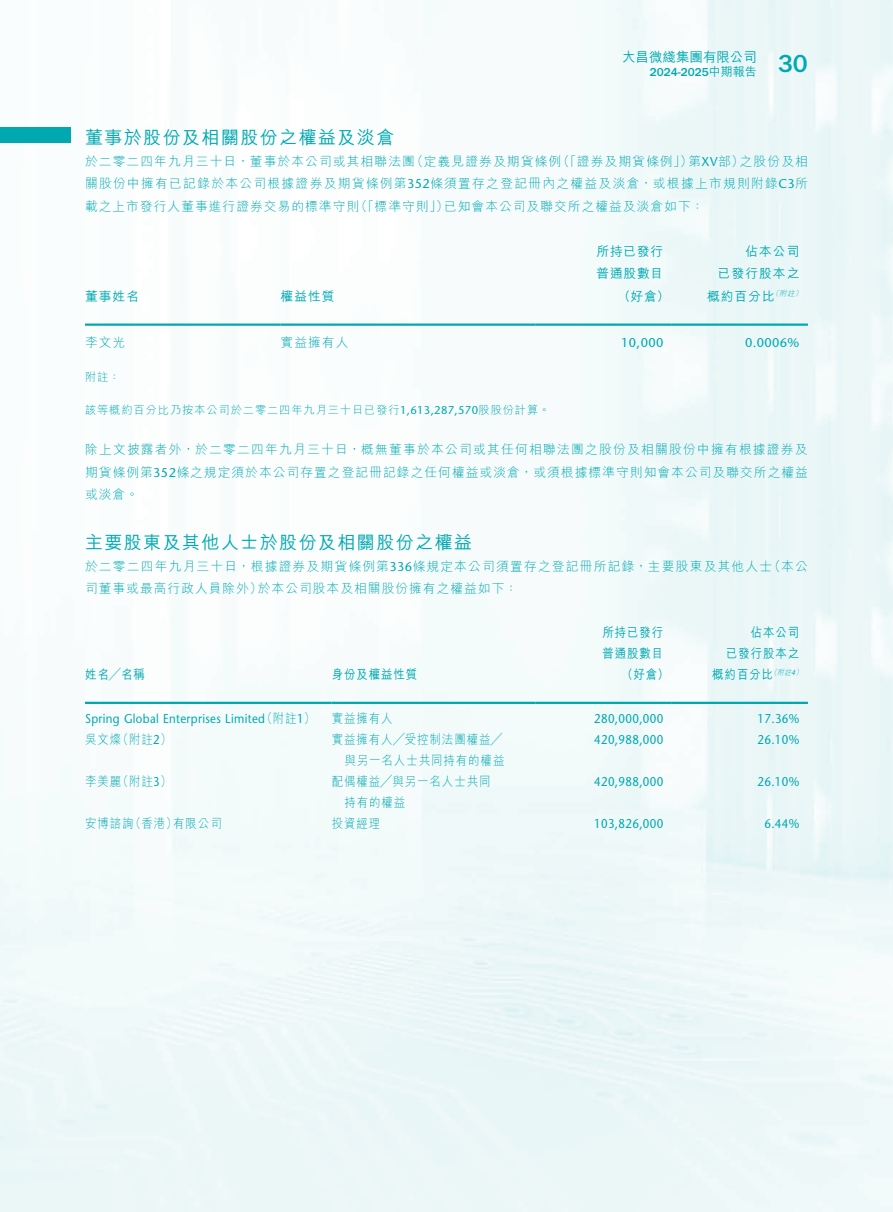
<style>
.page{position:relative;width:893px;height:1212px;background:#fff}
.page>*{position:absolute;margin:0;border:0;box-sizing:border-box;transform-origin:0 0}
.t1{font:500 18px "M Hei HK";letter-spacing:.08em;color:#00a9b1}
.t2{font:500 13.5px "M Hei HK";color:#00a9b1}
.t3{font:300 12.75px/22.5px "M Hei HK";letter-spacing:.08em;color:#00a9b1;text-align:justify}
.t4{font:500 12.75px "Stone Sans Std";letter-spacing:.03em;color:#00a9b1;scale:.9 1}
.t5{font:300 12.75px "M Hei HK";letter-spacing:.08em;color:#00a9b1;scale:.9 1}
.t6{font:300 12.75px "M Hei HK";letter-spacing:.1em;color:#00a9b1}
.t7{font:500 12.75px/21px "M Hei HK";letter-spacing:.08em;color:#00a9b1;text-align:right;scale:.9 1}
.t8{font:500 12.75px/22.5px "M Hei HK";letter-spacing:.08em;color:#00a9b1;text-align:right}
.t9{font:500 12.75px "Stone Sans Std";letter-spacing:.03em;color:#00a9b1}
.t10{font:500 12px "ITC Franklin Gothic Std";color:#00a9b1}
.t11{font:300 11.25px "M Hei HK";letter-spacing:.08em;color:#00a9b1}
.t12{font:italic 300 7.5px "M Hei HK";color:#00a9b1;scale:.9 1}
.t13{font:italic 300 7.5px "M Hei HK";color:#00a9b1}
.s1{font-family:"ITC Franklin Gothic Std";font-size:25.5px}
.s2{font-family:"M Hei HK"}
.s3{font-family:"Stone Sans Std";font-weight:500}
</style>
<div class="page">
<img style="left:0;top:0;width:893px;height:1212px">
<div style="left:0;top:128px;width:70px;height:15px;background:#00a9b1"></div>
<hr style="left:85px;top:323px;width:196px;height:3px;background:#00a9b1">
<hr style="left:281px;top:323px;width:255px;height:3px;background:#00a9b1">
<hr style="left:536px;top:323px;width:136px;height:3px;background:#00a9b1">
<hr style="left:672px;top:323px;width:136px;height:3px;background:#00a9b1">
<hr style="left:85px;top:702px;width:247px;height:2px;background:#00a9b1">
<hr style="left:332px;top:702px;width:204px;height:2px;background:#00a9b1">
<hr style="left:536px;top:702px;width:136px;height:2px;background:#00a9b1">
<hr style="left:672px;top:702px;width:136px;height:2px;background:#00a9b1">
<h1 class="t1" style="left:85px;top:124px;width:311px">董事於股份及相關股份之權益及淡倉</h1>
<p class="t2" style="left:622px;top:47px;width:187px">大昌微綫集團有限公司 <span class="s1">30</span></p>
<p class="t10" style="left:650px;top:65px;width:109px">2024-2025<span class="s2">中期報告</span></p>
<p class="t3" style="left:411px;top:149px;width:152px">（定義見證券及期貨條例</p>
<p class="t3" style="left:557px;top:149px;width:137px">（「證券及期貨條例」）</p>
<p class="t3" style="left:688px;top:149px;width:57px">第<span class="s3">XV</span>部）</p>
<p class="t3" style="left:85px;top:149px;width:331px">於二零二四年九月三十日，董事於本公司或其相聯法團</p>
<p class="t6" style="left:85px;top:175px;width:724px">關股份中擁有已記錄於本公司根據證券及期貨條例第<span class="s3">352</span>條須置存之登記冊內之權益及淡倉，或根據上市規則附錄<span class="s3">C3</span>所</p>
<p class="t3" style="left:444px;top:194px;width:261px">已知會本公司及聯交所之權益及淡倉如下：</p>
<p class="t3" style="left:740px;top:149px;width:70px">之股份及相</p>
<p class="t3" style="left:355px;top:194px;width:95px">（「標準守則」）</p>
<p class="t3" style="left:85px;top:194px;width:276px">載之上市發行人董事進行證券交易的標準守則</p>
<p class="t8" style="left:597px;top:239px;width:68px">所持已發行</p>
<p class="t8" style="left:597px;top:261px;width:68px">普通股數目</p>
<p class="t8" style="left:618px;top:284px;width:53px">（好倉(</p>
<p class="t8" style="left:718px;top:239px;width:83px">佔本公司<br>已發行股本之</p>
<p class="t13" style="left:795px;top:288px;width:12px">(</p>
<p class="t8" style="left:281px;top:284px;width:56px">權益性質</p>
<p class="t8" style="left:85px;top:284px;width:56px">董事姓名</p>
<p class="t8" style="left:707px;top:284px;width:69px">概約百分比</p>
<p class="t9" style="left:745px;top:335px;width:56px">0.0006%</p>
<p class="t13" style="left:772px;top:288px;width:12px">（</p>
<p class="t13" style="left:779px;top:288px;width:20px">附註</p>
<p class="t3" style="left:281px;top:330px;width:69px">實益擁有人</p>
<p class="t3" style="left:85px;top:330px;width:42px">李文光</p>
<p class="t11" style="left:85px;top:369px;width:36px">附註：</p>
<p class="t11" style="left:85px;top:402px;width:466px">該等概約百分比乃按本公司於二零二四年九月三十日已發行<span class="s3">1,613,287,570</span>股股份計算。</p>
<p class="t3" style="left:85px;top:438px;width:724px">除上文披露者外，於二零二四年九月三十日，概無董事於本公司或其任何相聯法團之股份及相關股份中擁有根據證券及期貨條例第<span class="s3">352</span>條之規定須於本公司存置之登記冊記錄之任何權益或淡倉，或須根據標準守則知會本公司及聯交所之權益或淡倉。</p>
<h1 class="t1" style="left:85px;top:529px;width:389px">主要股東及其他人士於股份及相關股份之權益</h1>
<p class="t3" style="left:768px;top:554px;width:41px">（本公</p>
<p class="t9" style="left:621px;top:335px;width:44px">10,000</p>
<p class="t3" style="left:258px;top:554px;width:516px;text-indent:-173px">於二零二四年九月三十日，根據證券及期貨條例第<span class="s3">336</span>條規定本公司須置存之登記冊所記錄，主要股東及其他人士於本公司股本及相關股份擁有之權益如下：</p>
<p class="t3" style="left:85px;top:577px;width:179px">司董事或最高行政人員除外）</p>
<p class="t7" style="left:85px;top:663px;width:68px">姓名╱名稱</p>
<p class="t7" style="left:332px;top:663px;width:97px">身份及權益性質</p>
<p class="t5" style="left:261px;top:710px;width:62px">（附註 ）<span class="s3">1</span></p>
<p class="t4" style="left:85px;top:711px;width:202px">Spring Global Enterprises Limited</p>
<p class="t5" style="left:332px;top:710px;width:69px">實益擁有人</p>
<p class="t7" style="left:602px;top:621px;width:69px">所持已發行</p>
<p class="t7" style="left:602px;top:642px;width:69px">普通股數目</p>
<p class="t7" style="left:622px;top:663px;width:54px">（好倉(</p>
<p class="t4" style="left:594px;top:711px;width:78px">280,000,000</p>
<p class="t7" style="left:726px;top:621px;width:83px">佔本公司<br>已發行股本之</p>
<p class="t12" style="left:791px;top:667px;width:16px">(<span class="s3">4</span></p>
<p class="t7" style="left:712px;top:663px;width:69px">概約百分比</p>
<p class="t4" style="left:757px;top:711px;width:48px">17.36%</p>
<p class="t12" style="left:770px;top:667px;width:12px">（</p>
<p class="t12" style="left:777px;top:667px;width:20px">附註</p>
<p class="t5" style="left:117px;top:731px;width:62px">（附註 ）<span class="s3">2</span></p>
<p class="t5" style="left:85px;top:731px;width:42px">吳文燦</p>
<p class="t5" style="left:332px;top:731px;width:191px">實益擁有人╱受控制法團權益╱</p>
<p class="t4" style="left:594px;top:732px;width:78px">420,988,000</p>
<p class="t4" style="left:757px;top:732px;width:48px">26.10%</p>
<p class="t5" style="left:344px;top:752px;width:179px">與另一名人士共同持有的權益</p>
<p class="t5" style="left:85px;top:773px;width:42px">李美麗</p>
<p class="t5" style="left:117px;top:773px;width:62px">（附註 ）<span class="s3">3</span></p>
<p class="t5" style="left:332px;top:773px;width:178px">配偶權益╱與另一名人士共同</p>
<p class="t4" style="left:594px;top:774px;width:78px">420,988,000</p>
<p class="t4" style="left:757px;top:774px;width:48px">26.10%</p>
<p class="t5" style="left:344px;top:794px;width:69px">持有的權益</p>
<p class="t5" style="left:130px;top:815px;width:54px">（香港）</p>
<p class="t5" style="left:85px;top:815px;width:56px">安博諮詢</p>
<p class="t5" style="left:173px;top:815px;width:56px">有限公司</p>
<p class="t5" style="left:332px;top:815px;width:56px">投資經理</p>
<p class="t4" style="left:594px;top:816px;width:78px">103,826,000</p>
<p class="t4" style="left:764px;top:816px;width:40px">6.44%</p>
</div>
